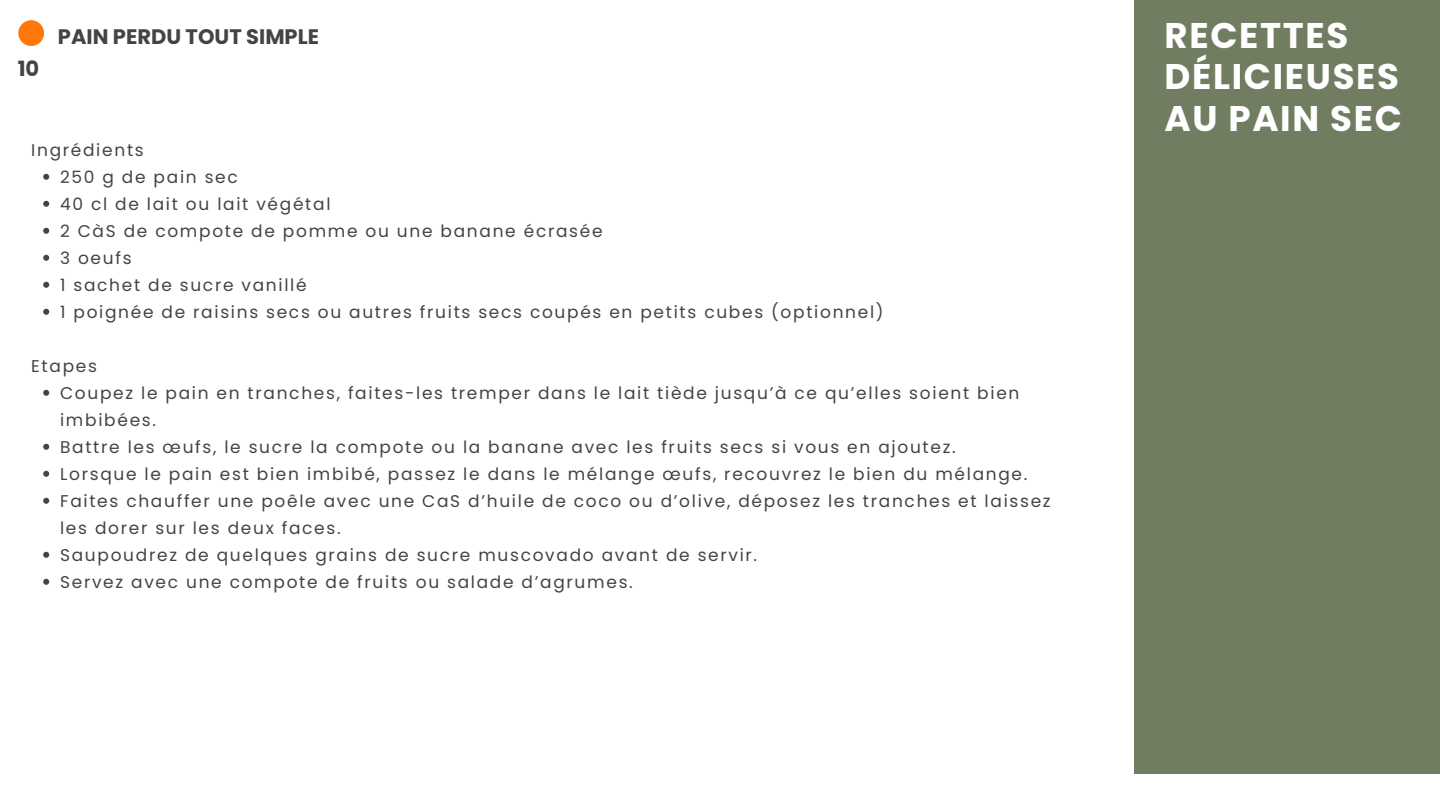
<style>
.page{position:relative;width:1440px;height:810px;background:#fff}
.page>*{position:absolute;margin:0;border:0;box-sizing:border-box;transform-origin:0 0}
.t1{font:700 35.6px/41.2px "Poppins";letter-spacing:.045em;color:#fff}
.t2{font:700 21px "Poppins";color:#444}
.t3{font:17px/27px "Poppins";letter-spacing:.1em;color:#444}
</style>
<div class="page">
<div style="left:1134px;top:0;width:306px;height:774px;background:#717d61"></div>
<div style="left:18px;top:20px;width:26px;height:26px;background:#ff7809;border-radius:50%"></div>
<svg style="left:43px;top:174px;width:6px;height:6px"></svg>
<svg style="left:43px;top:201px;width:6px;height:6px"></svg>
<svg style="left:43px;top:228px;width:6px;height:6px"></svg>
<svg style="left:43px;top:255px;width:6px;height:6px"></svg>
<svg style="left:43px;top:282px;width:6px;height:6px"></svg>
<svg style="left:43px;top:309px;width:6px;height:6px"></svg>
<svg style="left:43px;top:390px;width:6px;height:6px"></svg>
<svg style="left:43px;top:444px;width:6px;height:6px"></svg>
<svg style="left:43px;top:471px;width:6px;height:6px"></svg>
<svg style="left:43px;top:498px;width:6px;height:6px"></svg>
<svg style="left:43px;top:552px;width:6px;height:6px"></svg>
<svg style="left:43px;top:579px;width:6px;height:6px"></svg>
<p class="t2" style="left:18px;top:54px;width:23px">10</p>
<p class="t2" style="left:58px;top:22px;width:263px">PAIN PERDU TOUT SIMPLE</p>
<p class="t1" style="left:1164px;top:15px;width:239px">RECETTES<br>DÉLICIEUSES<br>AU PAIN SEC</p>
<p class="t3" style="left:31px;top:136px;width:114px">Ingrédients</p>
<p class="t3" style="left:60px;top:163px;width:179px">250 g de pain sec</p>
<p class="t3" style="left:60px;top:190px;width:272px">40 cl de lait ou lait végétal</p>
<p class="t3" style="left:60px;top:217px;width:544px">2 CàS de compote de pomme ou une banane écrasée</p>
<p class="t3" style="left:60px;top:244px;width:73px">3 oeufs</p>
<p class="t3" style="left:60px;top:271px;width:248px">1 sachet de sucre vanillé</p>
<p class="t3" style="left:60px;top:298px;width:825px">1 poignée de raisins secs ou autres fruits secs coupés en petits cubes (optionnel)</p>
<p class="t3" style="left:31px;top:352px;width:67px">Etapes</p>
<p class="t3" style="left:60px;top:379px;width:961px">Coupez le pain en tranches, faites-les tremper dans le lait tiède jusqu’à ce qu’elles soient bien imbibées.</p>
<p class="t3" style="left:60px;top:433px;width:897px">Battre les œufs, le sucre la compote ou la banane avec les fruits secs si vous en ajoutez.</p>
<p class="t3" style="left:60px;top:460px;width:969px">Lorsque le pain est bien imbibé, passez le dans le mélange œufs, recouvrez le bien du mélange.</p>
<p class="t3" style="left:60px;top:487px;width:992px">Faites chauffer une poêle avec une CaS d’huile de coco ou d’olive, déposez les tranches et laissez les dorer sur les deux faces.</p>
<p class="t3" style="left:60px;top:541px;width:699px">Saupoudrez de quelques grains de sucre muscovado avant de servir.</p>
<p class="t3" style="left:60px;top:568px;width:574px">Servez avec une compote de fruits ou salade d’agrumes.</p>
</div>
